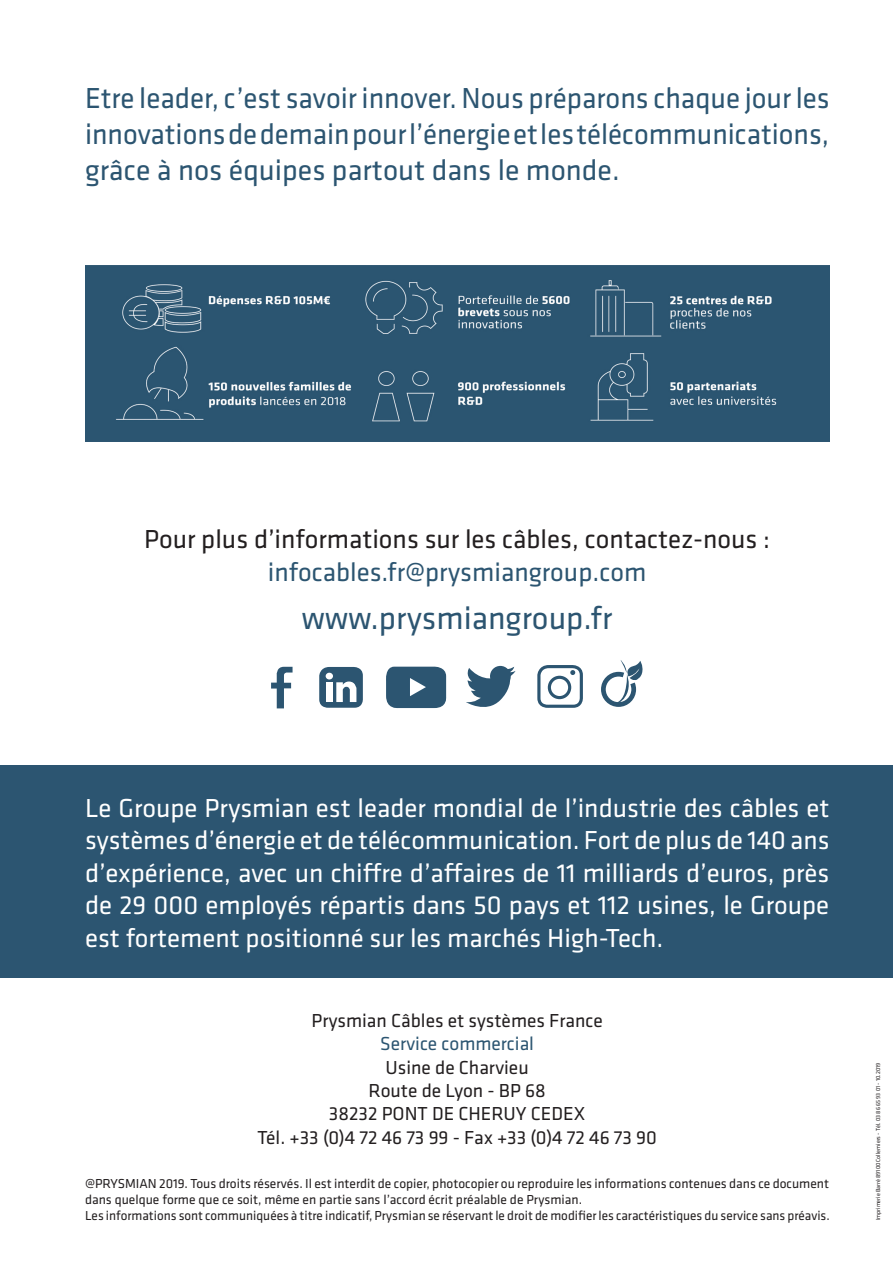
<style>
.page{position:relative;width:893px;height:1263px;background:#fff}
.page>*{position:absolute;margin:0;border:0;box-sizing:border-box;transform-origin:0 0}
.t1{font:33px "Klavika";color:#2c5571}
.t2{font:30px/36px "Klavika";color:#2c5571;text-align:justify}
.t3{font:27px/32.4px "Klavika";color:#fff;text-align:justify}
.t4{font:27px "Klavika";color:#231f20}
.t5{font:27px "Klavika";color:#2c5571}
.t6{font:19.5px/23.4px "Klavika";color:#231f20;text-align:center}
.t7{font:19.5px "Klavika";color:#2c5571}
.t8{font:13.5px/16.2px "Klavika";color:#231f20}
.t9{font:6px "Klavika";color:#231f20}
</style>
<div class="page">
<div style="left:0;top:765px;width:893px;height:213px;background:#2c5571"></div>
<svg style="left:271px;top:667px;width:22px;height:41px"></svg>
<svg style="left:537px;top:665px;width:46px;height:43px"></svg>
<svg style="left:466px;top:667px;width:50px;height:40px"></svg>
<svg style="left:319px;top:667px;width:44px;height:41px"></svg>
<div style="left:326px;top:682px;width:7px;height:20px;background:#fff"></div>
<div style="left:326px;top:673px;width:7px;height:6px;background:#fff;border-radius:50%"></div>
<svg style="left:386px;top:666px;width:61px;height:43px;background:#496c84"></svg>
<svg style="left:601px;top:660px;width:42px;height:47px"></svg>
<img style="left:85px;top:266px;width:744px;height:176px">
<h2 class="t2" style="left:85px;top:82px;width:746px">Etre leader, c’est savoir innover. Nous préparons chaque jour les innovations de demain pour l’énergie et les télécommunications, grâce à nos équipes partout dans le monde.</h2>
<h3 class="t4" style="left:144px;top:530px;width:628px">Pour plus d’informations sur les câbles, contactez-nous :</h3>
<h3 class="t5" style="left:268px;top:562px;width:380px">infocables.fr@prysmiangroup.com</h3>
<h1 class="t1" style="left:302px;top:606px;width:312px">www.prysmiangroup.fr</h1>
<p class="t3" style="left:85px;top:794px;width:746px">Le Groupe Prysmian est leader mondial de l’industrie des câbles et systèmes d’énergie et de télécommunication. Fort de plus de 140 ans d’expérience, avec un chiffre d’affaires de 11 milliards d’euros, près de 29 000 employés répartis dans 50 pays et 112 usines, le Groupe est fortement positionné sur les marchés High-Tech.</p>
<h3 class="t6" style="left:311px;top:1010px;width:293px">Prysmian Câbles et systèmes France</h3>
<h3 class="t7" style="left:380px;top:1037px;width:155px">Service commercial</h3>
<h3 class="t6" style="left:257px;top:1057px;width:401px">Usine de Charvieu<br>Route de Lyon - BP 68<br>38232 PONT DE CHERUY CEDEX<br>Tél. +33 (0)4 72 46 73 99 - Fax +33 (0)4 72 46 73 90</h3>
<p class="t8" style="left:85px;top:1177px;width:746px">@PRYSMIAN 2019. Tous droits réservés. Il est interdit de copier, photocopier ou reproduire les informations contenues dans ce document dans quelque forme que ce soit, même en partie sans l’accord écrit préalable de Prysmian.<br>Les informations sont communiquées à titre indicatif, Prysmian se réservant le droit de modifier les caractéristiques du service sans préavis.</p>
<p class="t9" style="left:876px;top:1220px;width:159px;rotate:-90deg">Imprimerie Barré 89100 Collemiers - Tél. 03 86 65 93 01 - 10.2019</p>
</div>
